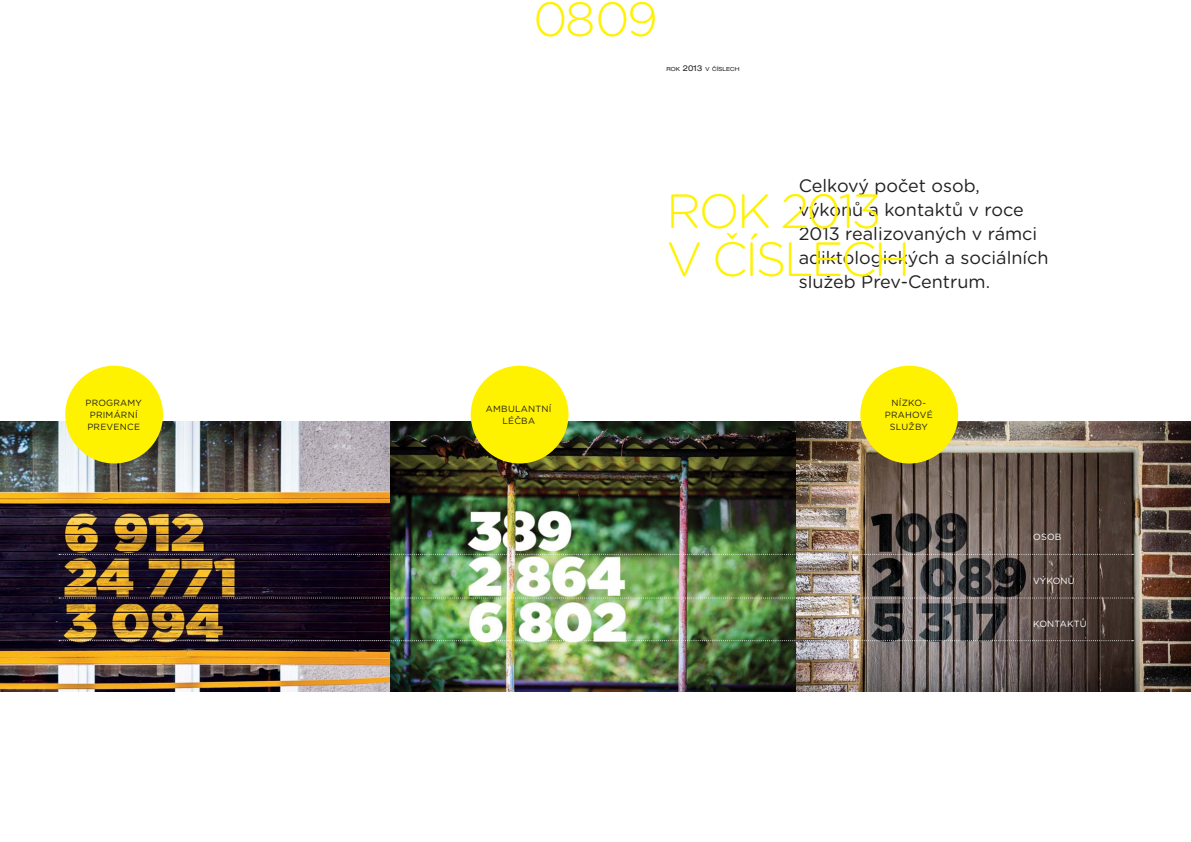
<style>
.page{position:relative;width:1191px;height:842px;background:#fff}
.page>*{position:absolute;margin:0;border:0;box-sizing:border-box;transform-origin:0 0}
.t1{font:300 48px/48px "Gotham Rounded";letter-spacing:-.05em;color:#fff200}
.t2{font:18px/24px "Gotham Rounded";color:#231f20}
.t3{font:9px/12px "Gotham Rounded";letter-spacing:.025em;color:#231f20;text-align:center}
.t4{font:9px "Gotham Rounded";letter-spacing:.025em;color:#fff}
.t5{font:expanded 5.6px "Helvetica Neue LT Pro";letter-spacing:.015em;color:#231f20}
.s1{font-size:8px}
</style>
<div class="page">
<img style="left:0;top:421px;width:1191px;height:271px">
<svg style="left:59px;top:554px;width:1074px;height:1px"></svg>
<svg style="left:59px;top:597px;width:1074px;height:1px"></svg>
<svg style="left:59px;top:640px;width:1074px;height:1px"></svg>
<div style="left:65px;top:366px;width:98px;height:97px;background:#fff200;border-radius:50%"></div>
<div style="left:471px;top:366px;width:97px;height:97px;background:#fff200;border-radius:50%"></div>
<div style="left:860px;top:366px;width:98px;height:97px;background:#fff200;border-radius:50%"></div>
<h1 class="t1" style="left:533px;top:-2px;width:126px">0809</h1>
<p class="t5" style="left:666px;top:67px;width:75px">ROK <span class="s1">2013</span> V ČÍSLECH</p>
<p class="t2" style="left:798px;top:175px;width:251px">Celkový počet osob, výkonů a kontaktů v roce<br>2013 realizovaných v rámci adiktologických a sociálních služeb Prev-Centrum.</p>
<h1 class="t1" style="left:666px;top:190px;width:246px">ROK 2013<br>V ČÍSLECH</h1>
<p class="t3" style="left:85px;top:398px;width:58px;text-align:left">PROGRAMY<br>PRIMÁRNÍ<br>PREVENCE</p>
<p class="t3" style="left:486px;top:404px;width:67px">AMBULANTNÍ<br>LÉČBA</p>
<p class="t3" style="left:885px;top:398px;width:49px">NÍZKO-<br>PRAHOVÉ<br>SLUŽBY</p>
<p class="t4" style="left:1033px;top:533px;width:30px">OSOB</p>
<p class="t4" style="left:1033px;top:577px;width:43px">VÝKONŮ</p>
<p class="t4" style="left:1033px;top:619px;width:55px">KONTAKTŮ</p>
</div>
